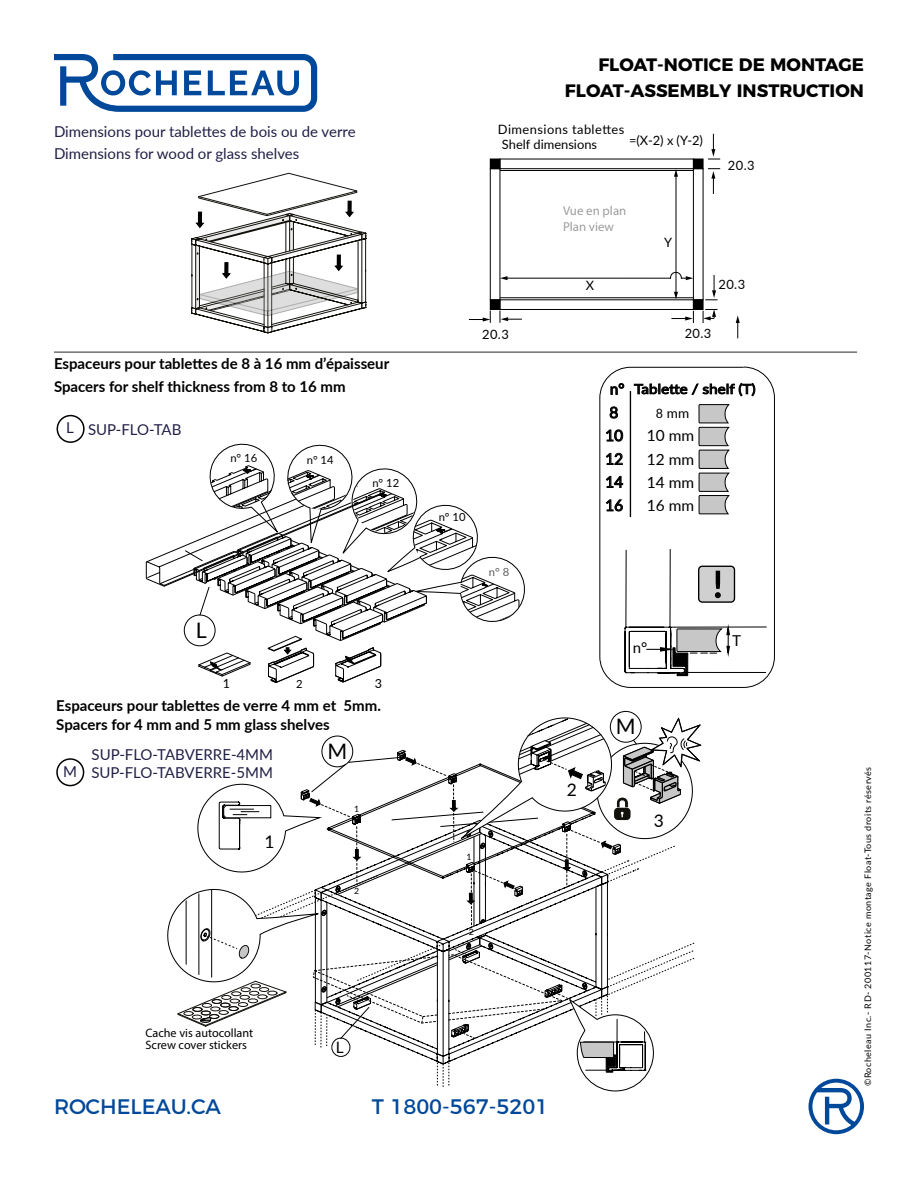
<style>
.page{position:relative;width:918px;height:1188px;background:#fff}
.page>*{position:absolute;margin:0;border:0;box-sizing:border-box;transform-origin:0 0}
.t1{font:36.15px "Lato";color:#000}
.t2{font:21.3px "Lato";color:#000}
.t3{font:21px "Montserrat";color:#00489a}
.t4{font:700 18px/25.7px "Montserrat";color:#000;text-align:right}
.t5{font:17.4px "Lato";color:#000}
.t6{font:15.75px "Lato";color:#000}
.t7{font:15.45px "Lato";color:#000}
.t8{font:700 15px "Lato";color:#000}
.t9{font:15px/21.3px "Lato";color:#211f46}
.t10{font:15px "Lato";color:#000}
.t11{font:13.5px "Lato";color:#000;scale:1.14 1}
.t12{font:13.5px "Lato";color:#000}
.t13{font:12.9px/15px "Lato";letter-spacing:.035em;color:#000}
.t14{font:12.9px/16.2px "Myriad Pro";color:#9d9d9c}
.t15{font:12.45px "Lato";color:#000}
.t16{font:12.15px/12.8px "Myriad Pro";color:#000}
.t17{font:11.25px "Lato";color:#000}
.t18{font:11.25px "Lato";color:#5c5c5c}
.t19{font:9px "Lato";letter-spacing:.05em;color:#000}
.t20{font:8.7px "Lato";color:#000}
</style>
<div class="page">
<svg style="left:599px;top:366px;width:176px;height:322px"></svg>
<svg style="left:599px;top:367px;width:156px;height:148px"></svg>
<svg style="left:167px;top:710px;width:535px;height:382px"></svg>
<svg style="left:146px;top:443px;width:379px;height:240px"></svg>
<svg style="left:54px;top:54px;width:263px;height:58px"></svg>
<svg style="left:809px;top:1079px;width:55px;height:55px"></svg>
<div style="left:57px;top:415px;width:28px;height:28px;border:2px solid #000;border-radius:50%"></div>
<div style="left:56px;top:758px;width:28px;height:28px;border:2px solid #000;border-radius:50%"></div>
<hr style="left:54px;top:351px;width:803px;height:2px;background:#736f6d">
<div style="left:500px;top:159px;width:194px;height:10px;border:1px solid #000"></div>
<div style="left:693px;top:159px;width:10px;height:10px;background:#000"></div>
<div style="left:490px;top:159px;width:10px;height:10px;background:#000"></div>
<div style="left:500px;top:299px;width:194px;height:11px;border:1px solid #000"></div>
<div style="left:693px;top:300px;width:10px;height:9px;background:#000"></div>
<div style="left:693px;top:299px;width:10px;height:11px;border:1px solid #000"></div>
<div style="left:490px;top:300px;width:10px;height:9px;background:#000"></div>
<div style="left:490px;top:299px;width:10px;height:11px;border:1px solid #000"></div>
<div style="left:490px;top:168px;width:10px;height:132px;border:1px solid #000"></div>
<div style="left:693px;top:168px;width:10px;height:132px;border:1px solid #000"></div>
<svg style="left:469px;top:311px;width:22px;height:12px"></svg>
<svg style="left:674px;top:292px;width:4px;height:7px"></svg>
<hr style="left:676px;top:176px;width:1px;height:117px;background:#000">
<svg style="left:674px;top:169px;width:4px;height:8px"></svg>
<svg style="left:708px;top:134px;width:12px;height:26px"></svg>
<svg style="left:708px;top:168px;width:12px;height:26px"></svg>
<svg style="left:705px;top:275px;width:13px;height:25px"></svg>
<hr style="left:500px;top:170px;width:193px;height:1px;background:#000">
<hr style="left:500px;top:297px;width:193px;height:1px;background:#000">
<hr style="left:506px;top:278px;width:165px;height:1px;background:#000">
<svg style="left:500px;top:276px;width:8px;height:4px"></svg>
<svg style="left:670px;top:272px;width:23px;height:8px"></svg>
<svg style="left:500px;top:311px;width:22px;height:12px"></svg>
<svg style="left:671px;top:311px;width:23px;height:12px"></svg>
<svg style="left:736px;top:315px;width:4px;height:23px"></svg>
<svg style="left:703px;top:309px;width:15px;height:14px"></svg>
<svg style="left:191px;top:173px;width:175px;height:161px"></svg>
<svg style="left:625px;top:620px;width:142px;height:56px"></svg>
<p class="t9" style="left:54px;top:121px;width:303px">Dimensions pour tablettes de bois ou de verre<br>Dimensions for wood or glass shelves</p>
<p class="t8" style="left:54px;top:353px;width:337px">Espaceurs pour tablettes de 8 à 16 mm d’épaisseur</p>
<p class="t8" style="left:54px;top:375px;width:293px">Spacers for shelf thickness from 8 to 16 mm</p>
<p class="t9" style="left:66px;top:418px;width:117px">L SUP-FLO-TAB</p>
<p class="t17" style="left:230px;top:450px;width:28px">n° 16</p>
<p class="t17" style="left:307px;top:452px;width:28px">n° 14</p>
<p class="t17" style="left:372px;top:475px;width:28px">n° 12</p>
<h2 class="t2" style="left:196px;top:615px;width:12px">L</h2>
<p class="t15" style="left:223px;top:675px;width:9px">1</p>
<p class="t17" style="left:296px;top:676px;width:8px">2</p>
<p class="t15" style="left:375px;top:675px;width:9px">3</p>
<p class="t8" style="left:56px;top:695px;width:326px">Espaceurs pour tablettes de verre 4 mm et 5mm.</p>
<p class="t8" style="left:56px;top:714px;width:275px">Spacers for 4 mm and 5 mm glass shelves</p>
<p class="t9" style="left:63px;top:761px;width:15px">M</p>
<p class="t9" style="left:92px;top:744px;width:183px">SUP-FLO-TABVERRE-4MM</p>
<p class="t9" style="left:91px;top:762px;width:183px">SUP-FLO-TABVERRE-5MM</p>
<p class="t5" style="left:264px;top:829px;width:12px">1</p>
<p class="t16" style="left:146px;top:1026px;width:109px">Cache vis autocollant<br>Screw cover stickers</p>
<h2 class="t2" style="left:328px;top:736px;width:21px">M</h2>
<p class="t20" style="left:354px;top:802px;width:7px">1</p>
<p class="t20" style="left:354px;top:885px;width:7px">2</p>
<p class="t6" style="left:336px;top:1036px;width:9px">L</p>
<p class="t4" style="left:565px;top:51px;width:301px">FLOAT-NOTICE DE MONTAGE<br>FLOAT-ASSEMBLY INSTRUCTION</p>
<p class="t13" style="left:502px;top:121px;width:124px;text-indent:-4px">Dimensions tablettes<br>Shelf dimensions</p>
<p class="t13" style="left:629px;top:133px;width:76px">=(X-2) x (Y-2)</p>
<p class="t14" style="left:563px;top:203px;width:65px">Vue en plan<br>Plan view</p>
<p class="t13" style="left:586px;top:278px;width:10px">X</p>
<p class="t13" style="left:664px;top:234px;width:10px">Y</p>
<p class="t13" style="left:728px;top:157px;width:28px">20.3</p>
<p class="t13" style="left:718px;top:276px;width:28px">20.3</p>
<p class="t13" style="left:482px;top:326px;width:28px">20.3</p>
<p class="t13" style="left:685px;top:325px;width:28px">20.3</p>
<p class="t17" style="left:439px;top:509px;width:28px">n° 10</p>
<p class="t10" style="left:610px;top:378px;width:16px">n°</p>
<p class="t11" style="left:634px;top:379px;width:108px">Tablette / shelf (T)</p>
<p class="t7" style="left:609px;top:401px;width:10px">8</p>
<p class="t12" style="left:656px;top:404px;width:35px">8 mm</p>
<p class="t7" style="left:605px;top:424px;width:19px">10</p>
<p class="t7" style="left:647px;top:424px;width:49px">10 mm</p>
<p class="t7" style="left:605px;top:448px;width:19px">12</p>
<p class="t7" style="left:647px;top:448px;width:49px">12 mm</p>
<p class="t7" style="left:605px;top:471px;width:19px">14</p>
<p class="t7" style="left:647px;top:471px;width:49px">14 mm</p>
<p class="t7" style="left:605px;top:494px;width:19px">16</p>
<p class="t7" style="left:647px;top:494px;width:49px">16 mm</p>
<p class="t18" style="left:489px;top:564px;width:22px">n° 8</p>
<p class="t10" style="left:633px;top:637px;width:16px">n°</p>
<h1 class="t1" style="left:713px;top:558px;width:11px">!</h1>
<p class="t20" style="left:467px;top:850px;width:7px">1</p>
<p class="t20" style="left:469px;top:926px;width:7px">2</p>
<p class="t5" style="left:567px;top:777px;width:12px">2</p>
<h2 class="t2" style="left:616px;top:711px;width:21px">M</h2>
<p class="t5" style="left:654px;top:808px;width:12px">3</p>
<p class="t19" style="left:862px;top:1086px;width:321px;rotate:-90deg">©Rocheleau Inc.- RD- 200117-Notice montage Float-Tous droits réservés</p>
<h3 class="t3" style="left:54px;top:1090px;width:169px">ROCHELEAU.CA</h3>
<h3 class="t3" style="left:372px;top:1090px;width:178px">T 1800-567-5201</h3>
</div>
